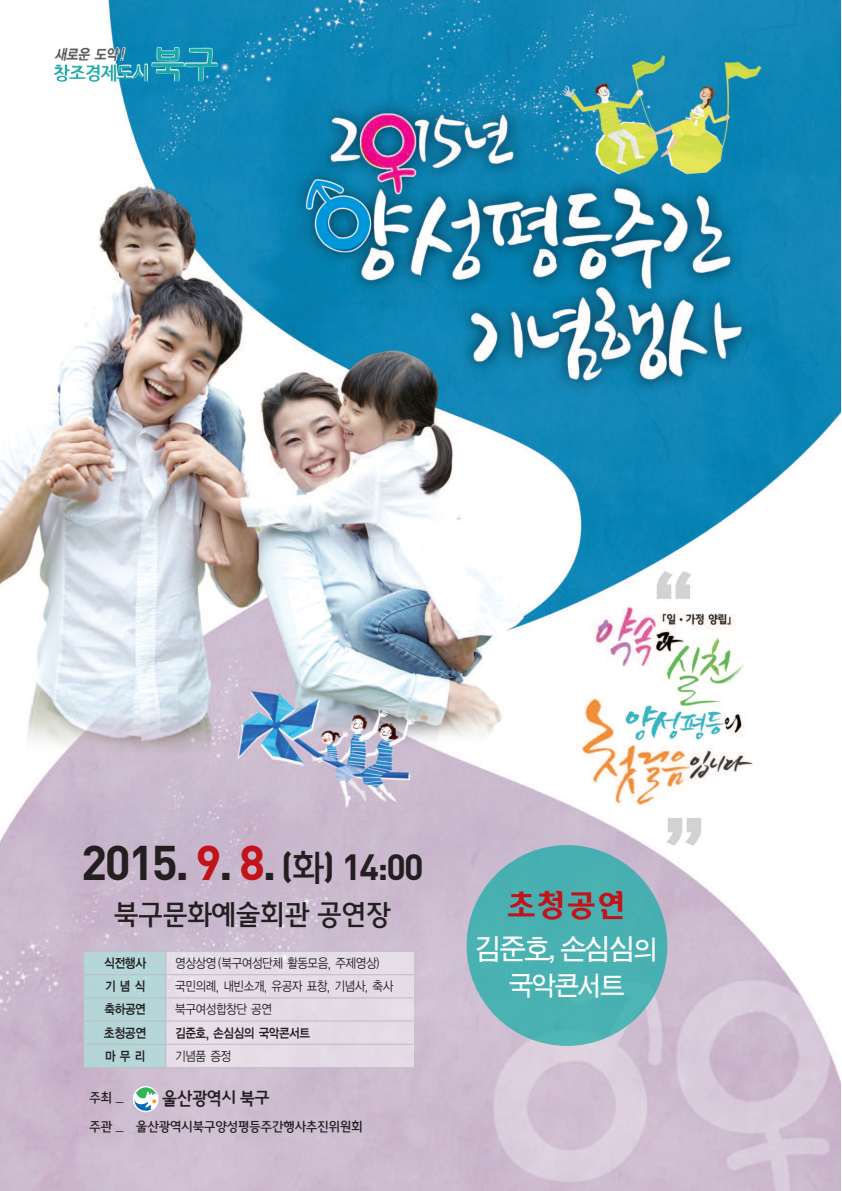
<style>
.page{position:relative;width:842px;height:1191px;background:#fff}
.page>*{position:absolute;margin:0;border:0;box-sizing:border-box;transform-origin:0 0}
.t1{font:700 48px "DIN";color:#231f20}
.t2{font:30px "DX Log Std B";color:#c4121a}
.t3{font:28px "SJ Sejong Gothic B";letter-spacing:-.05em;color:#231f20}
.t4{font:28px "D Xgo Std 40";letter-spacing:-.075em;color:#fff;scale:.95 1}
.t5{font:26px "D Xgo Std 40";letter-spacing:-.075em;color:#fff;scale:.95 1}
.t6{font:18px "DX Mgo Std B";letter-spacing:-.05em;color:#231f20}
.t7{font:13px "YGO12";letter-spacing:-.1em;color:#231f20;scale:.87 1}
.t8{font:13px "SJ Sejong Gothic B";letter-spacing:-.05em;color:#231f20}
.t9{font:13px "YGO14";letter-spacing:-.1em;color:#231f20;scale:.87 1}
.t10{font:13px "YGO14";letter-spacing:-.1em;color:#231f20;scale:.89 1}
.t11{font:13px "YGO14";letter-spacing:-.1em;color:#231f20;scale:.9 1}
.s1{color:#c4121a}
.s2{font-size:36px}
.s3{font-family:"SJ Sejong Gothic B";font-weight:400;font-size:36px}
.s4{font-size:26px}
</style>
<div class="page">
<img style="left:0;top:0;width:840px;height:1190px">
<img style="left:55px;top:47px;width:163px;height:35px">
<svg style="left:133px;top:1086px;width:26px;height:26px"></svg>
<svg style="left:134px;top:1087px;width:23px;height:25px"></svg>
<img style="left:85px;top:951px;width:328px;height:116px">
<hr style="left:165px;top:950px;width:1px;height:118px;background:#bcbdc0">
<hr style="left:85px;top:950px;width:328px;height:1px;background:#bcbdc0">
<hr style="left:85px;top:974px;width:328px;height:1px;background:#bcbdc0">
<hr style="left:85px;top:997px;width:328px;height:1px;background:#bcbdc0">
<hr style="left:85px;top:1020px;width:328px;height:1px;background:#bcbdc0">
<hr style="left:85px;top:1044px;width:328px;height:1px;background:#bcbdc0">
<hr style="left:85px;top:1067px;width:328px;height:1px;background:#bcbdc0">
<img style="left:467px;top:845px;width:200px;height:201px">
<h1 class="t1" style="left:81px;top:835px;width:344px">2015. <span class="s1">9</span>. <span class="s1">8</span>. <span class="s2">(</span><span class="s3">화</span><span class="s2">) 14:00</span></h1>
<h3 class="t3" style="left:114px;top:899px;width:279px">북구문화예술회관 공연장</h3>
<p class="t10" style="left:104px;top:955px;width:50px">식전행사</p>
<p class="t7" style="left:175px;top:955px;width:237px">영상상영 (북구여성단체 활동모음, 주제영상)</p>
<p class="t9" style="left:105px;top:978px;width:49px">기념식</p>
<p class="t7" style="left:175px;top:978px;width:253px">국민의례, 내빈소개, 유공자 표창, 기념사, 축사</p>
<p class="t9" style="left:104px;top:1001px;width:50px">축하공연</p>
<p class="t7" style="left:175px;top:1001px;width:114px">북구여성합창단 공연</p>
<p class="t11" style="left:104px;top:1024px;width:49px">초청공연</p>
<p class="t9" style="left:175px;top:1024px;width:157px">김준호, 손심심의 국악콘서트</p>
<p class="t9" style="left:105px;top:1047px;width:49px">마무리</p>
<p class="t7" style="left:175px;top:1047px;width:67px">기념품 증정</p>
<h3 class="t6" style="left:162px;top:1089px;width:109px">울산광역시 북구</h3>
<p class="t8" style="left:89px;top:1090px;width:36px">주최 _</p>
<p class="t8" style="left:89px;top:1120px;width:275px">주관 _ 울산광역시북구양성평등주간행사추진위원회</p>
<h2 class="t2" style="left:506px;top:890px;width:121px">초청공연</h2>
<h3 class="t4" style="left:475px;top:935px;width:195px">김준호, 손심심<span class="s4">의</span></h3>
<h3 class="t5" style="left:508px;top:972px;width:124px">국악콘서트</h3>
</div>
